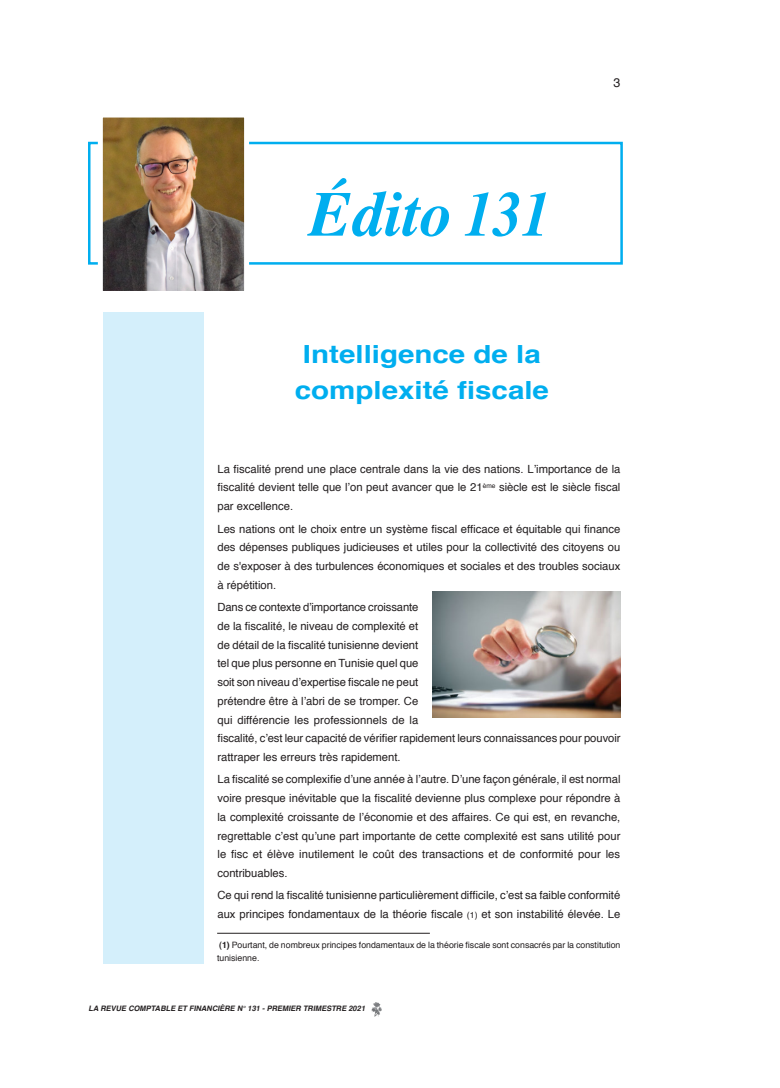
<style>
.page{position:relative;width:780px;height:1088px;background:#fff}
.page>*{position:absolute;margin:0;border:0;box-sizing:border-box;transform-origin:0 0}
.t1{font:italic 700 63.75px "Times";color:#00aeef}
.t2{font:700 25px/36.2px "Helvetica";color:#00aeef;text-align:center;scale:1.18 1}
.t3{font:12.5px "Helvetica";color:#231f20}
.t4{font:11.25px/18.8px "Helvetica";color:#231f20;text-align:justify}
.t5{font:8.75px/13.8px "Helvetica";color:#231f20}
.t6{font:italic 700 7.5px "Helvetica";color:#231f20}
.s1{font-size:8.75px}
.s2{font-weight:700}
.s3{font-weight:400}
</style>
<div class="page">
<img style="left:371px;top:1003px;width:11px;height:14px">
<div style="left:88px;top:142px;width:534px;height:123px;border:2px solid #00aeef"></div>
<div style="left:103px;top:312px;width:100px;height:651px;background:#d4effb"></div>
<hr style="left:217px;top:933px;width:213px;height:1px;background:#231f20">
<img style="left:432px;top:592px;width:188px;height:125px">
<img style="left:104px;top:119px;width:139px;height:171px">
<div style="left:98px;top:113px;width:151px;height:183px;border:5px solid #fff"></div>
<p class="t1" style="left:309px;top:173px;width:243px">Édito 131</p>
<p class="t2" style="left:295px;top:336px;width:217px">Intelligence de la complexité fiscale</p>
<p class="t3" style="left:613px;top:73px;width:8px">3</p>
<p class="t4" style="left:217px;top:460px;width:404px">La fiscalité prend une place centrale dans la vie des nations. L’importance de la fiscalité devient telle que l’on peut avancer que le 21<sup>ème</sup> siècle est le siècle fiscal par excellence.</p>
<p class="t4" style="left:217px;top:519px;width:404px">Les nations ont le choix entre un système fiscal efficace et équitable qui finance des dépenses publiques judicieuses et utiles pour la collectivité des citoyens ou de s'exposer à des turbulences économiques et sociales et des troubles sociaux à répétition.</p>
<p class="t4" style="left:217px;top:598px;width:404px;text-align:left">Dans ce contexte d’importance croissante<br>de la fiscalité, le niveau de complexité et<br>de détail de la fiscalité tunisienne devient<br>tel que plus personne en Tunisie quel que<br>soit son niveau d’expertise fiscale ne peut<br>prétendre être à l’abri de se tromper. Ce<br>qui différencie les professionnels de la<br>fiscalité, c’est leur capacité de vérifier rapidement leurs connaissances pour pouvoir rattraper les erreurs très rapidement.</p>
<p class="t4" style="left:217px;top:770px;width:404px">La fiscalité se complexifie d’une année à l’autre. D’une façon générale, il est normal voire presque inévitable que la fiscalité devienne plus complexe pour répondre à la complexité croissante de l’économie et des affaires. Ce qui est, en revanche, regrettable c’est qu’une part importante de cette complexité est sans utilité pour le fisc et élève inutilement le coût des transactions et de conformité pour les contribuables.</p>
<p class="t4" style="left:217px;top:886px;width:404px">Ce qui rend la fiscalité tunisienne particulièrement difficile, c’est sa faible conformité aux principes fondamentaux de la théorie fiscale <span class="s1">(1)</span> et son instabilité élevée. Le</p>
<p class="t5" style="left:217px;top:938px;width:405px"><span class="s2">(1)</span> Pourtant, de nombreux principes fondamentaux de la théorie fiscale sont consacrés par la constitution tunisienne.</p>
<p class="t6" style="left:89px;top:1002px;width:280px">LA REVUE COMPTABLE ET FINANCIÈRE N<span class="s3">°</span>131 -PREMIER TRIMESTRE 2021</p>
</div>
